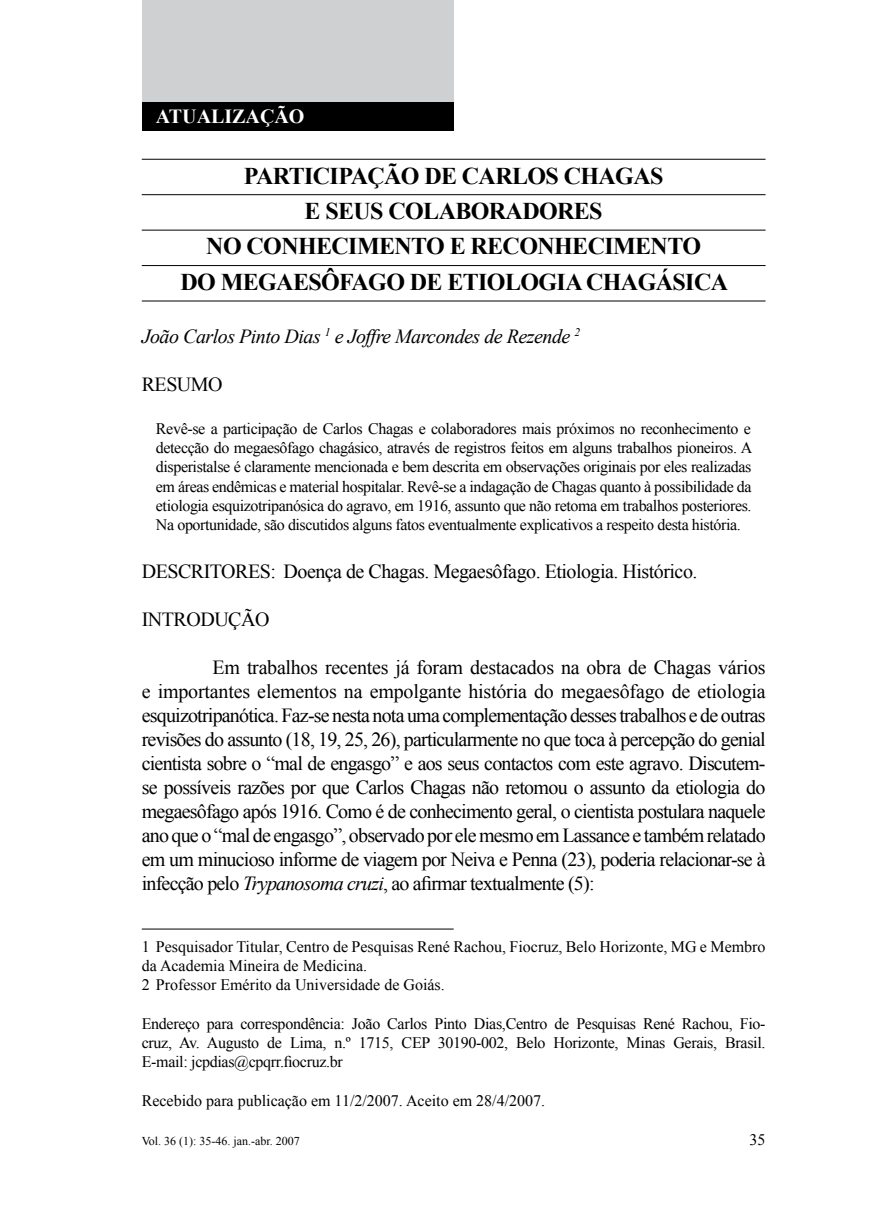
<style>
.page{position:relative;width:879px;height:1219px;background:#fff}
.page>*{position:absolute;margin:0;border:0;box-sizing:border-box;transform-origin:0 0}
.t1{font:700 24px "Times New Roman";letter-spacing:-.025em;color:#000}
.t2{font:20px/24px "Times New Roman";letter-spacing:-.025em;color:#000;text-align:justify}
.t3{font:italic 20px "Times New Roman";letter-spacing:-.025em;color:#000}
.t4{font:700 20px "Times New Roman";color:#fff}
.t5{font:16px/19.2px "Times New Roman";color:#000;text-align:justify}
.t6{font:12px "Times New Roman";color:#000}
.s1{font-style:italic}
</style>
<div class="page">
<div style="left:142px;top:0;width:312px;height:102px;background:#cfd0d1"></div>
<div style="left:142px;top:102px;width:312px;height:28px;background:#000"></div>
<hr style="left:142px;top:159px;width:623px;height:1px;background:#000">
<hr style="left:142px;top:194px;width:623px;height:1px;background:#000">
<hr style="left:142px;top:230px;width:623px;height:1px;background:#000">
<hr style="left:142px;top:265px;width:623px;height:1px;background:#000">
<hr style="left:142px;top:300px;width:623px;height:1px;background:#000">
<hr style="left:142px;top:929px;width:312px;height:1px;background:#000">
<p class="t4" style="left:156px;top:102px;width:150px">ATUALIZAÇÃO</p>
<h1 class="t1" style="left:244px;top:159px;width:125px">PARTI CIPAÇÃO</h1>
<h1 class="t1" style="left:424px;top:159px;width:241px">DE CARLO S CHAGAS</h1>
<h1 class="t1" style="left:305px;top:194px;width:119px">E SEUS COLA</h1>
<h1 class="t1" style="left:455px;top:194px;width:149px">BORADORES</h1>
<h1 class="t1" style="left:206px;top:230px;width:478px">NO CONHECIMENTO E RECONHECIMENTO</h1>
<h1 class="t1" style="left:181px;top:265px;width:299px">DO MEGAESÔFAGO DE ETIOLO</h1>
<h1 class="t1" style="left:538px;top:265px;width:191px">GIA CHAGÁSICA</h1>
<p class="t3" style="left:142px;top:322px;width:440px">João Carlos Pinto Dias <sup>1</sup> e Joffre Marcondes de Rezende <sup>2</sup></p>
<p class="t2" style="left:142px;top:372px;width:82px">RESUMO</p>
<p class="t5" style="left:156px;top:419px;width:598px">Revê-se a participação de Carlos Chagas e colaboradores mais próximos no reconhecimento e detecção do megaesôfago chagásico, através de registros feitos em alguns trabalhos pioneiros. A disperistalse é claramente mencionada e bem descrita em observações originais por eles realizadas em áreas endêmicas e material hospitalar. Revê-se a indagação de Chagas quanto à possibilidade da etiologia esquizotripanósica do agravo, em 1916, assunto que não retoma em trabalhos posteriores.<br>Na oportunidade, são discutidos alguns fatos eventualmente explicativos a respeito desta história.</p>
<p class="t2" style="left:142px;top:559px;width:28px">Descr</p>
<p class="t2" style="left:204px;top:559px;width:20px">itores</p>
<p class="t2" style="left:270px;top:559px;width:429px">: Doença de Chagas. Megaesôfago. Etiologia. Histórico.</p>
<p class="t2" style="left:142px;top:607px;width:129px">INTRODUÇÃO</p>
<p class="t2" style="left:142px;top:655px;width:625px;text-indent:71px">Em trabalhos recentes já foram destacados na obra de Chagas vários e importantes elementos na empolgante história do megaesôfago de etiologia esquizotripanótica. Faz-se nesta nota uma complementação desses trabalhos e de outras revisões do assunto (18, 19, 25, 26), particularmente no que toca à percepção do genial cientista sobre o “mal de engasgo” e aos seus contactos com este agravo. Discutem&shy;se possíveis razões por que Carlos Chagas não retomou o assunto da etiologia do megaesôfago após 1916. Como é de conhecimento geral, o cientista postulara naquele ano que o “mal de engasgo”, observado por ele mesmo em Lassance e também relatado em um minucioso informe de viagem por Neiva e Penna (23), poderia relacionar-se à infecção pelo <span class="s1">Trypanosoma cruzi</span>, ao afirmar textualmente (5):</p>
<p class="t5" style="left:142px;top:937px;width:625px;text-align:left">1 Pesquisador Titular, Centro de Pesquisas René Rachou, Fiocruz, Belo Horizonte, MG e Membro da Academia Mineira de Medicina.<br>2 Professor Emérito da Universidade de Goiás.</p>
<p class="t5" style="left:142px;top:1014px;width:625px">Endereço para correspondência: João Carlos Pinto Dias,Centro de Pesquisas René Rachou, Fio&shy;cruz, Av. Augusto de Lima, n.º 1715, CEP 30190-002, Belo Horizonte, Minas Gerais, Brasil.<br>E-mail: jcpdias@cpqrr.fiocruz.br</p>
<p class="t5" style="left:142px;top:1090px;width:405px">Recebido para publicação em 11/2/2007. Aceito em 28/4/2007.</p>
<p class="t6" style="left:142px;top:1133px;width:160px">Vol. 36 (1): 35-46. jan.-abr. 2007</p>
<p class="t5" style="left:749px;top:1130px;width:17px">35</p>
</div>
